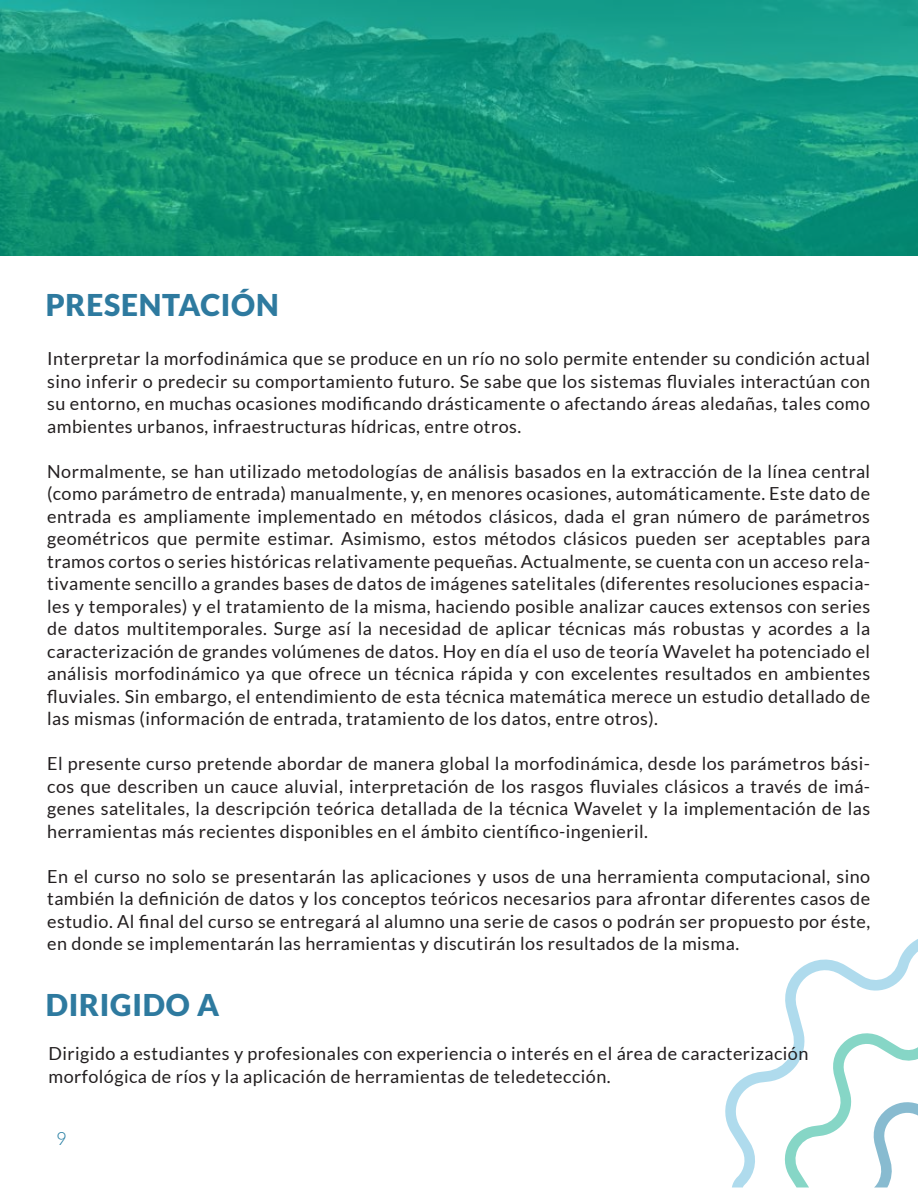
<style>
.page{position:relative;width:918px;height:1188px;background:#fff}
.page>*{position:absolute;margin:0;border:0;box-sizing:border-box;transform-origin:0 0}
.t1{font:900 30px "Lato";letter-spacing:.025em;color:#2e7a9f}
.t2{font:18px/22.5px "Lato";letter-spacing:.025em;color:#231f20;text-align:justify}
.t3{font:300 18px "Lato";color:#1e799f}
</style>
<div class="page">
<svg style="left:0;top:0;width:918px;height:256px;background:#13967c"></svg>
<svg style="left:725px;top:939px;width:193px;height:249px"></svg>
<h1 class="t1" style="left:46px;top:287px;width:234px">PRESENTACIÓN</h1>
<p class="t2" style="left:47px;top:348px;width:824px">Interpretar la morfodinámica que se produce en un río no solo permite entender su condición actual sino inferir o predecir su comportamiento futuro. Se sabe que los sistemas fluviales interactúan con su entorno, en muchas ocasiones modificando drásticamente o afectando áreas aledañas, tales como ambientes urbanos, infraestructuras hídricas, entre otros.</p>
<p class="t2" style="left:47px;top:460px;width:825px">Normalmente, se han utilizado metodologías de análisis basados en la extracción de la línea central (como parámetro de entrada) manualmente, y, en menores ocasiones, automáticamente. Este dato de entrada es ampliamente implementado en métodos clásicos, dada el gran número de parámetros geométricos que permite estimar. Asimismo, estos métodos clásicos pueden ser aceptables para tramos cortos o series históricas relativamente pequeñas. Actualmente, se cuenta con un acceso rela&shy;tivamente sencillo a grandes bases de datos de imágenes satelitales (diferentes resoluciones espacia&shy;les y temporales) y el tratamiento de la misma, haciendo posible analizar cauces extensos con series de datos multitemporales. Surge así la necesidad de aplicar técnicas más robustas y acordes a la caracterización de grandes volúmenes de datos. Hoy en día el uso de teoría Wavelet ha potenciado el análisis morfodinámico ya que ofrece un técnica rápida y con excelentes resultados en ambientes fluviales. Sin embargo, el entendimiento de esta técnica matemática merece un estudio detallado de las mismas (información de entrada, tratamiento de los datos, entre otros).</p>
<p class="t2" style="left:47px;top:753px;width:825px">El presente curso pretende abordar de manera global la morfodinámica, desde los parámetros bási&shy;cos que describen un cauce aluvial, interpretación de los rasgos fluviales clásicos a través de imá&shy;genes satelitales, la descripción teórica detallada de la técnica Wavelet y la implementación de las herramientas más recientes disponibles en el ámbito científico-ingenieril.</p>
<p class="t2" style="left:47px;top:865px;width:825px">En el curso no solo se presentarán las aplicaciones y usos de una herramienta computacional, sino también la definición de datos y los conceptos teóricos necesarios para afrontar diferentes casos de estudio. Al final del curso se entregará al alumno una serie de casos o podrán ser propuesto por éste, en donde se implementarán las herramientas y discutirán los resultados de la misma.</p>
<h1 class="t1" style="left:46px;top:988px;width:175px">DIRIGIDO A</h1>
<p class="t2" style="left:48px;top:1042px;width:761px">Dirigido a estudiantes y profesionales con experiencia o interés en el área de caracterización morfológica de ríos y la aplicación de herramientas de teledetección.</p>
<p class="t3" style="left:56px;top:1128px;width:12px">9</p>
</div>
